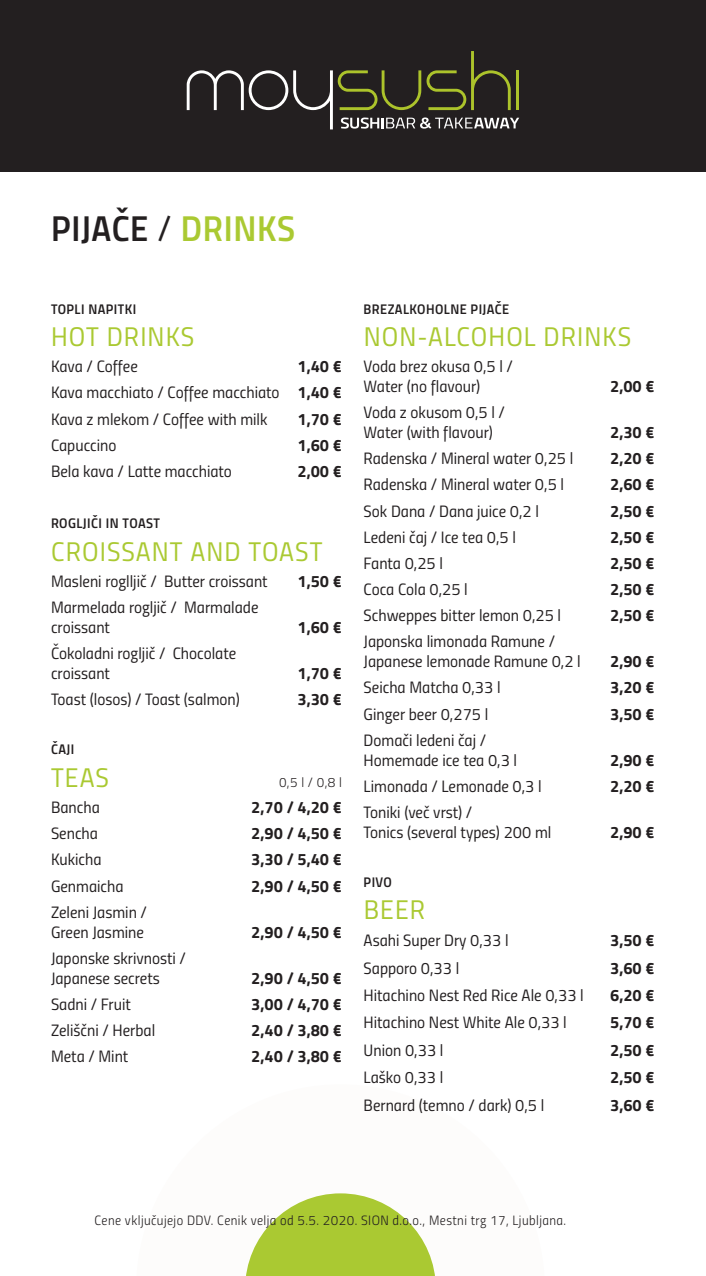
<style>
.page{position:relative;width:706px;height:1276px;background:#fff}
.page>*{position:absolute;margin:0;border:0;box-sizing:border-box;transform-origin:0 0}
.t1{font:36px "Titillium Semibold Upright";letter-spacing:.015em;color:#231f20}
.t2{font:27px "Titillium Regular Upright";letter-spacing:.04em;color:#aac932}
.t3{font:16.5px/19.8px "Titillium Regular Upright";color:#231f20}
.t4{font:16.5px "Titillium Bold Upright";color:#231f20}
.t5{font:13.95px "Titillium Semibold Upright";letter-spacing:.03em;color:#231f20}
.t6{font:13.5px "Titillium Light Upright";letter-spacing:.03em;color:#231f20}
.s1{font-family:"Titillium Regular Upright"}
.s2{color:#aac932}
.s3{font-family:"Titillium Bold Upright"}
</style>
<div class="page">
<svg style="left:246px;top:1193px;width:189px;height:83px"></svg>
<div style="left:0;top:0;width:706px;height:171px;background:#231f20"></div>
<svg style="left:187px;top:51px;width:332px;height:78px"></svg>
<h1 class="t1" style="left:51px;top:201px;width:245px">PIJAČE <span class="s1">/</span> <span class="s2">DRINKS</span></h1>
<p class="t5" style="left:51px;top:298px;width:87px">TOPLI NAPITKI</p>
<h2 class="t2" style="left:51px;top:316px;width:145px">HOT DRINKS</h2>
<p class="t3" style="left:51px;top:355px;width:88px">Kava / Coffee</p>
<p class="t4" style="left:297px;top:353px;width:46px">1,40 €</p>
<p class="t3" style="left:51px;top:378px;width:292px;line-height:26.2px">Kava macchiato / Coffee macchiato <span class="s3">1,40 €<br></span>Kava z mlekom / Coffee with milk</p>
<p class="t4" style="left:297px;top:406px;width:46px">1,70 €</p>
<p class="t3" style="left:51px;top:434px;width:67px">Capuccino</p>
<p class="t4" style="left:297px;top:432px;width:46px">1,60 €</p>
<p class="t3" style="left:51px;top:460px;width:182px">Bela kava / Latte macchiato</p>
<p class="t4" style="left:297px;top:458px;width:46px">2,00 €</p>
<p class="t5" style="left:51px;top:513px;width:110px">ROGLJIČI IN TOAST</p>
<h2 class="t2" style="left:51px;top:531px;width:273px">CROISSANT AND TOAST</h2>
<p class="t3" style="left:51px;top:570px;width:218px">Masleni roglljič / Butter croissant</p>
<p class="t4" style="left:297px;top:568px;width:46px">1,50 €</p>
<p class="t3" style="left:51px;top:596px;width:209px">Marmelada rogljič / Marmalade croissant</p>
<p class="t4" style="left:297px;top:614px;width:46px">1,60 €</p>
<p class="t3" style="left:51px;top:642px;width:187px">Čokoladni rogljič / Chocolate croissant</p>
<p class="t4" style="left:297px;top:660px;width:46px">1,70 €</p>
<p class="t3" style="left:51px;top:688px;width:190px">Toast (losos) / Toast (salmon)</p>
<p class="t4" style="left:297px;top:686px;width:46px">3,30 €</p>
<p class="t5" style="left:51px;top:739px;width:25px">ČAJI</p>
<h2 class="t2" style="left:51px;top:757px;width:59px">TEAS</h2>
<p class="t6" style="left:279px;top:772px;width:65px">0,5 l / 0,8 l</p>
<p class="t3" style="left:51px;top:796px;width:50px">Bancha</p>
<p class="t4" style="left:251px;top:794px;width:92px">2,70 / 4,20 €</p>
<p class="t3" style="left:51px;top:822px;width:48px">Sencha</p>
<p class="t4" style="left:251px;top:820px;width:92px">2,90 / 4,50 €</p>
<p class="t3" style="left:51px;top:849px;width:52px">Kukicha</p>
<p class="t4" style="left:251px;top:846px;width:92px">3,30 / 5,40 €</p>
<p class="t3" style="left:51px;top:875px;width:74px">Genmaicha</p>
<p class="t4" style="left:251px;top:873px;width:92px">2,90 / 4,50 €</p>
<p class="t3" style="left:51px;top:901px;width:97px">Zeleni Jasmin /<br>Green Jasmine</p>
<p class="t4" style="left:251px;top:919px;width:92px">2,90 / 4,50 €</p>
<p class="t3" style="left:51px;top:947px;width:137px">Japonske skrivnosti /<br>Japanese secrets</p>
<p class="t4" style="left:251px;top:965px;width:92px">2,90 / 4,50 €</p>
<p class="t3" style="left:51px;top:993px;width:81px">Sadni / Fruit</p>
<p class="t4" style="left:251px;top:991px;width:92px">3,00 / 4,70 €</p>
<p class="t3" style="left:51px;top:1019px;width:106px">Zeliščni / Herbal</p>
<p class="t4" style="left:251px;top:1017px;width:92px">2,40 / 3,80 €</p>
<p class="t3" style="left:51px;top:1045px;width:79px">Meta / Mint</p>
<p class="t4" style="left:251px;top:1043px;width:92px">2,40 / 3,80 €</p>
<p class="t5" style="left:364px;top:298px;width:147px">BREZALKOHOLNE PIJAČE</p>
<h2 class="t2" style="left:364px;top:316px;width:269px">NON-ALCOHOL DRINKS</h2>
<p class="t3" style="left:364px;top:355px;width:151px">Voda brez okusa 0,5 l /<br>Water (no flavour)</p>
<p class="t4" style="left:610px;top:373px;width:46px">2,00 €</p>
<p class="t3" style="left:364px;top:401px;width:143px">Voda z okusom 0,5 l /<br>Water (with flavour)</p>
<p class="t4" style="left:610px;top:419px;width:46px">2,30 €</p>
<p class="t3" style="left:364px;top:447px;width:211px">Radenska / Mineral water 0,25 l</p>
<p class="t4" style="left:610px;top:445px;width:46px">2,20 €</p>
<p class="t3" style="left:364px;top:474px;width:202px">Radenska / Mineral water 0,5 l</p>
<p class="t4" style="left:610px;top:471px;width:46px">2,60 €</p>
<p class="t3" style="left:364px;top:500px;width:177px">Sok Dana / Dana juice 0,2 l</p>
<p class="t4" style="left:610px;top:498px;width:46px">2,50 €</p>
<p class="t3" style="left:364px;top:526px;width:154px">Ledeni čaj / Ice tea 0,5 l</p>
<p class="t4" style="left:610px;top:524px;width:46px">2,50 €</p>
<p class="t3" style="left:364px;top:552px;width:81px">Fanta 0,25 l</p>
<p class="t4" style="left:610px;top:550px;width:46px">2,50 €</p>
<p class="t3" style="left:364px;top:578px;width:106px">Coca Cola 0,25 l</p>
<p class="t4" style="left:610px;top:576px;width:46px">2,50 €</p>
<p class="t3" style="left:364px;top:605px;width:199px">Schweppes bitter lemon 0,25 l</p>
<p class="t4" style="left:610px;top:602px;width:46px">2,50 €</p>
<p class="t3" style="left:364px;top:631px;width:219px">Japonska limonada Ramune /<br>Japanese lemonade Ramune 0,2 l</p>
<p class="t4" style="left:610px;top:648px;width:46px">2,90 €</p>
<p class="t3" style="left:364px;top:677px;width:138px">Seicha Matcha 0,33 l</p>
<p class="t4" style="left:610px;top:675px;width:46px">3,20 €</p>
<p class="t3" style="left:364px;top:703px;width:126px">Ginger beer 0,275 l</p>
<p class="t4" style="left:610px;top:701px;width:46px">3,50 €</p>
<p class="t3" style="left:364px;top:729px;width:155px">Domači ledeni čaj /<br>Homemade ice tea 0,3 l</p>
<p class="t4" style="left:610px;top:747px;width:46px">2,90 €</p>
<p class="t3" style="left:364px;top:775px;width:180px">Limonada / Lemonade 0,3 l</p>
<p class="t4" style="left:610px;top:773px;width:46px">2,20 €</p>
<p class="t3" style="left:364px;top:801px;width:189px">Toniki (več vrst) /<br>Tonics (several types) 200 ml</p>
<p class="t4" style="left:610px;top:819px;width:46px">2,90 €</p>
<p class="t5" style="left:364px;top:871px;width:30px">PIVO</p>
<h2 class="t2" style="left:364px;top:889px;width:63px">BEER</h2>
<p class="t3" style="left:364px;top:929px;width:146px">Asahi Super Dry 0,33 l</p>
<p class="t4" style="left:610px;top:927px;width:46px">3,50 €</p>
<p class="t3" style="left:364px;top:957px;width:97px">Sapporo 0,33 l</p>
<p class="t4" style="left:610px;top:955px;width:46px">3,60 €</p>
<p class="t3" style="left:364px;top:984px;width:222px">Hitachino Nest Red Rice Ale 0,33 l</p>
<p class="t4" style="left:610px;top:982px;width:46px">6,20 €</p>
<p class="t3" style="left:364px;top:1012px;width:205px">Hitachino Nest White Ale 0,33 l</p>
<p class="t4" style="left:610px;top:1009px;width:46px">5,70 €</p>
<p class="t3" style="left:364px;top:1039px;width:81px">Union 0,33 l</p>
<p class="t4" style="left:610px;top:1037px;width:46px">2,50 €</p>
<p class="t3" style="left:364px;top:1066px;width:81px">Laško 0,33 l</p>
<p class="t4" style="left:610px;top:1064px;width:46px">2,50 €</p>
<p class="t3" style="left:364px;top:1094px;width:182px">Bernard (temno / dark) 0,5 l</p>
<p class="t4" style="left:610px;top:1092px;width:46px">3,60 €</p>
<p class="t6" style="left:94px;top:1210px;width:473px">Cene vključujejo DDV. Cenik velja od 5.5. 2020. SION d.o.o., Mestni trg 17, Ljubljana.</p>
</div>
